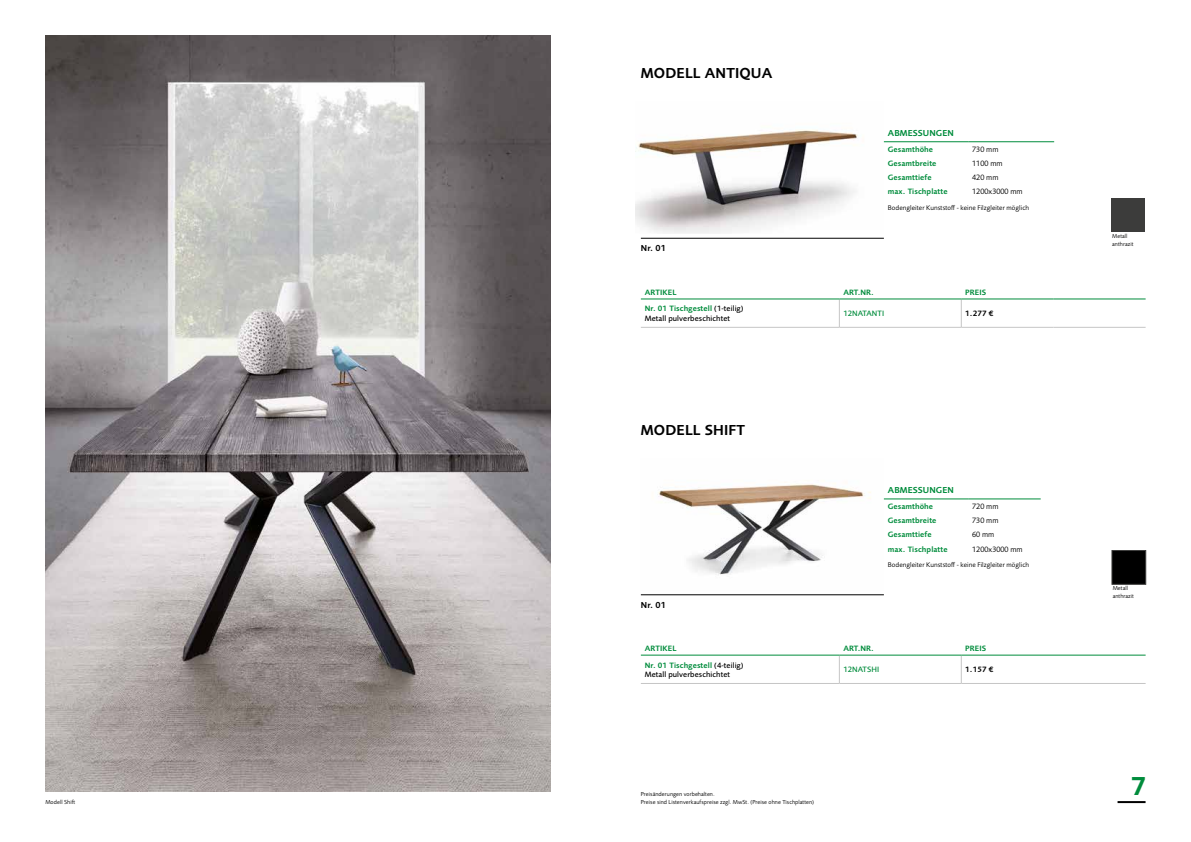
<style>
.page{position:relative;width:1191px;height:842px;background:#fff}
.page>*{position:absolute;margin:0;border:0;box-sizing:border-box;transform-origin:0 0}
.t1{font:700 25px "Open Sans";color:#008c3c}
.t2{font:600 15px "Foundry Sans";letter-spacing:.01em;color:#000}
.t3{font:600 9px "Foundry Sans";letter-spacing:.01em;color:#008c3c}
.t4{font:600 9px "Foundry Sans";letter-spacing:.01em;color:#000}
.t5{font:600 8px "Foundry Sans";letter-spacing:.01em;color:#008c3c}
.t6{font:500 8px/9.6px "Foundry Sans";letter-spacing:.01em;color:#000}
.t7{font:8px "Foundry Sans";letter-spacing:.01em;color:#000}
.t8{font:500 8px "Foundry Sans";letter-spacing:.01em;color:#008c3c}
.t9{font:600 8px "Foundry Sans";letter-spacing:.01em;color:#000}
.t10{font:7px "Foundry Sans";letter-spacing:.01em;color:#000}
.t11{font:6px/7.2px "Foundry Sans";letter-spacing:.01em;color:#000}
.s1{font-weight:600;color:#008c3c}
</style>
<div class="page">
<img style="left:45px;top:36px;width:505px;height:756px">
<hr style="left:641px;top:238px;width:243px;height:1px;background:#000">
<img style="left:635px;top:130px;width:249px;height:103px">
<hr style="left:884px;top:141px;width:84px;height:1px;background:#008c3c">
<hr style="left:968px;top:141px;width:86px;height:1px;background:#008c3c">
<hr style="left:641px;top:594px;width:243px;height:1px;background:#000">
<img style="left:658px;top:483px;width:226px;height:92px">
<hr style="left:884px;top:498px;width:84px;height:1px;background:#008c3c">
<hr style="left:968px;top:498px;width:72px;height:1px;background:#008c3c">
<svg style="left:839px;top:299px;width:1px;height:28px"></svg>
<svg style="left:961px;top:299px;width:1px;height:28px"></svg>
<hr style="left:641px;top:327px;width:198px;height:1px;background:#c6c6c6">
<hr style="left:839px;top:327px;width:122px;height:1px;background:#c6c6c6">
<hr style="left:961px;top:327px;width:92px;height:1px;background:#c6c6c6">
<hr style="left:1053px;top:327px;width:92px;height:1px;background:#c6c6c6">
<hr style="left:641px;top:298px;width:198px;height:1px;background:#008c3c">
<hr style="left:839px;top:298px;width:122px;height:1px;background:#008c3c">
<hr style="left:961px;top:298px;width:92px;height:1px;background:#008c3c">
<hr style="left:1053px;top:298px;width:92px;height:1px;background:#008c3c">
<svg style="left:839px;top:656px;width:1px;height:27px"></svg>
<svg style="left:961px;top:656px;width:1px;height:27px"></svg>
<hr style="left:641px;top:683px;width:198px;height:1px;background:#c6c6c6">
<hr style="left:839px;top:683px;width:122px;height:1px;background:#c6c6c6">
<hr style="left:961px;top:683px;width:184px;height:1px;background:#c6c6c6">
<hr style="left:641px;top:655px;width:198px;height:1px;background:#008c3c">
<hr style="left:839px;top:655px;width:122px;height:1px;background:#008c3c">
<hr style="left:961px;top:655px;width:184px;height:1px;background:#008c3c">
<div style="left:1111px;top:199px;width:34px;height:33px;background:#3c3c3b"></div>
<div style="left:1111px;top:550px;width:35px;height:35px;background:#000;border:1px solid #3c3c3b"></div>
<hr style="left:1117px;top:801px;width:28px;height:2px;background:#000">
<p class="t11" style="left:45px;top:799px;width:31px">Modell Shift</p>
<h2 class="t2" style="left:641px;top:65px;width:133px">MODELL ANTIQUA</h2>
<p class="t4" style="left:641px;top:243px;width:27px">Nr. 01</p>
<p class="t3" style="left:888px;top:128px;width:67px">ABMESSUNGEN</p>
<p class="t5" style="left:888px;top:145px;width:47px">Gesamthöhe</p>
<p class="t7" style="left:972px;top:145px;width:28px">730 mm</p>
<p class="t5" style="left:888px;top:159px;width:50px">Gesamtbreite</p>
<p class="t7" style="left:972px;top:159px;width:32px">1100 mm</p>
<p class="t5" style="left:888px;top:173px;width:45px">Gesamttiefe</p>
<p class="t7" style="left:972px;top:173px;width:28px">420 mm</p>
<p class="t5" style="left:888px;top:187px;width:61px">max. Tischplatte</p>
<p class="t7" style="left:972px;top:187px;width:52px">1200x3000 mm</p>
<p class="t10" style="left:888px;top:203px;width:143px">Bodengleiter Kunststoff - keine Filzgleiter möglich</p>
<p class="t5" style="left:645px;top:288px;width:33px">ARTIKEL</p>
<p class="t5" style="left:843px;top:288px;width:32px">ART.NR.</p>
<p class="t5" style="left:965px;top:288px;width:22px">PREIS</p>
<p class="t6" style="left:645px;top:304px;width:100px"><span class="s1">Nr. 01 Tischgestell</span> (1-teilig)<br>Metall pulverbeschichtet</p>
<p class="t8" style="left:843px;top:309px;width:42px">12NATANTI</p>
<p class="t9" style="left:965px;top:309px;width:30px">1.277 €</p>
<h2 class="t2" style="left:641px;top:421px;width:106px">MODELL SHIFT</h2>
<p class="t4" style="left:641px;top:599px;width:27px">Nr. 01</p>
<p class="t3" style="left:888px;top:485px;width:67px">ABMESSUNGEN</p>
<p class="t5" style="left:888px;top:502px;width:47px">Gesamthöhe</p>
<p class="t7" style="left:972px;top:502px;width:28px">720 mm</p>
<p class="t5" style="left:888px;top:516px;width:50px">Gesamtbreite</p>
<p class="t7" style="left:972px;top:516px;width:28px">730 mm</p>
<p class="t5" style="left:888px;top:530px;width:45px">Gesamttiefe</p>
<p class="t7" style="left:972px;top:530px;width:24px">60 mm</p>
<p class="t5" style="left:888px;top:544px;width:61px">max. Tischplatte</p>
<p class="t7" style="left:972px;top:545px;width:52px">1200x3000 mm</p>
<p class="t10" style="left:888px;top:561px;width:143px">Bodengleiter Kunststoff - keine Filzgleiter möglich</p>
<p class="t5" style="left:645px;top:644px;width:33px">ARTIKEL</p>
<p class="t5" style="left:843px;top:644px;width:32px">ART.NR.</p>
<p class="t5" style="left:965px;top:644px;width:22px">PREIS</p>
<p class="t6" style="left:645px;top:660px;width:100px"><span class="s1">Nr. 01 Tischgestell</span> (4-teilig)<br>Metall pulverbeschichtet</p>
<p class="t8" style="left:843px;top:665px;width:37px">12NATSHI</p>
<p class="t9" style="left:965px;top:665px;width:30px">1.157 €</p>
<p class="t11" style="left:641px;top:790px;width:75px">Preisänderungen vorbehalten.</p>
<p class="t11" style="left:641px;top:798px;width:175px">Preise sind Listenverkaufspreise zzgl. MwSt. (Preise ohne Tischplatten)</p>
<p class="t11" style="left:1112px;top:233px;width:23px">Metall anthrazit</p>
<p class="t11" style="left:1112px;top:585px;width:23px">Metall anthrazit</p>
<h1 class="t1" style="left:1131px;top:768px;width:16px">7</h1>
</div>
